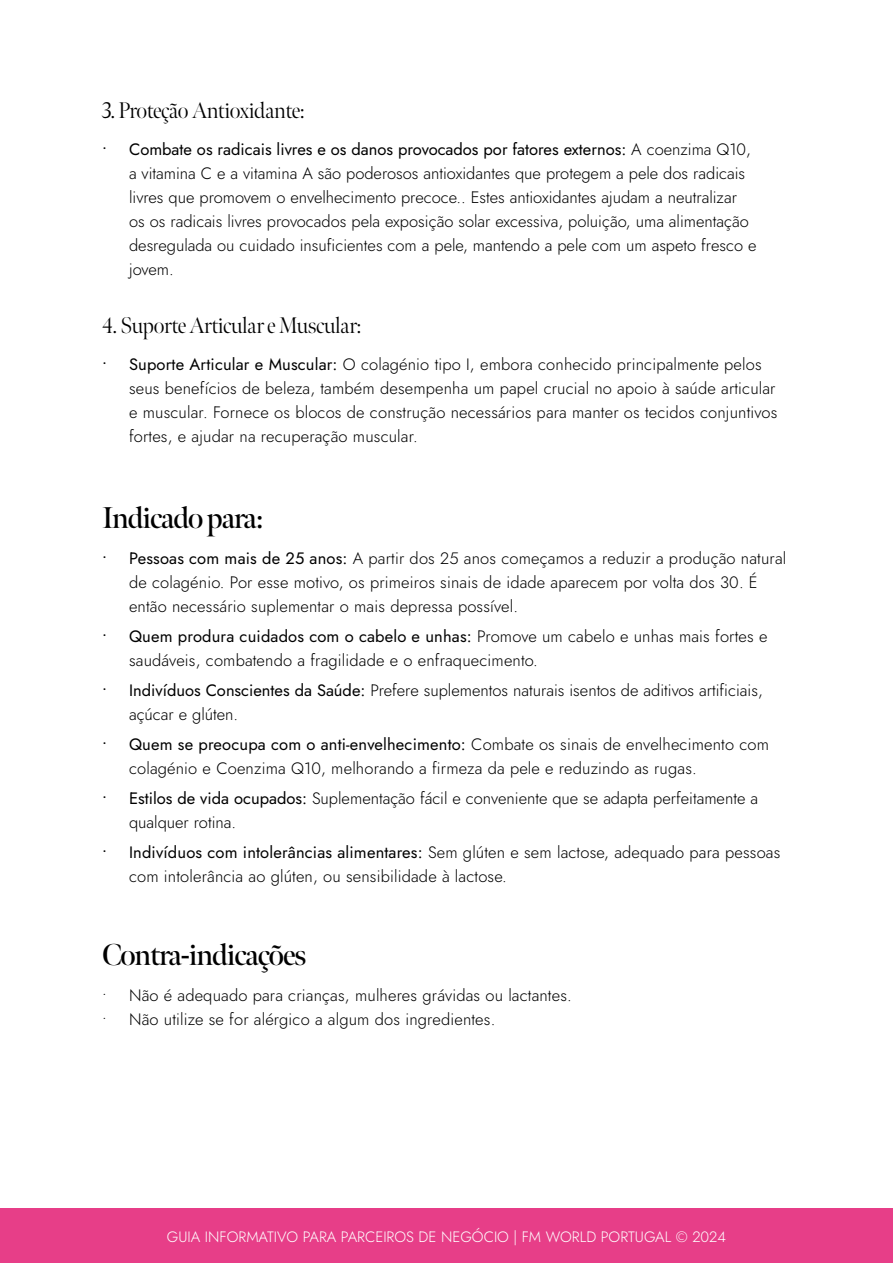
<style>
.page{position:relative;width:893px;height:1263px;background:#fff}
.page>*{position:absolute;margin:0;border:0;box-sizing:border-box;transform-origin:0 0}
.t1{font:600 30px "Meno Banner";letter-spacing:-.04em;color:#000}
.t2{font:300 22.5px "Meno Banner";letter-spacing:-.02em;color:#000}
.t3{font:300 16.5px/24px "Jost";letter-spacing:.01em;color:#000}
.t4{font:300 15px "Jost";color:#fff}
.s1{font-weight:400}
</style>
<div class="page">
<div style="left:0;top:1209px;width:893px;height:54px;background:#e73e88"></div>
<h2 class="t2" style="left:102px;top:97px;width:204px">3. Proteção Antioxidante:</h2>
<p class="t3" style="left:129px;top:137px;width:629px;text-indent:-27px"><span class="s1">• Combate os radicais livres e os danos provocados por fatores externos:</span> A coenzima Q10, a vitamina C e a vitamina A são poderosos antioxidantes que protegem a pele dos radicais livres que promovem o envelhecimento precoce.. Estes antioxidantes ajudam a neutralizar os os radicais livres provocados pela exposição solar excessiva, poluição, uma alimentação desregulada ou cuidado insuficientes com a pele, mantendo a pele com um aspeto fresco e jovem.</p>
<h2 class="t2" style="left:102px;top:312px;width:261px">4. Suporte Articular e Muscular:</h2>
<p class="t3" style="left:129px;top:352px;width:650px;text-indent:-27px"><span class="s1">• Suporte Articular e Muscular:</span> O colagénio tipo I, embora conhecido principalmente pelos seus benefícios de beleza, também desempenha um papel crucial no apoio à saúde articular e muscular. Fornece os blocos de construção necessários para manter os tecidos conjuntivos fortes, e ajudar na recuperação muscular.</p>
<h1 class="t1" style="left:102px;top:499px;width:163px">Indicado para:</h1>
<p class="t3" style="left:129px;top:546px;width:659px;text-indent:-27px"><span class="s1">• Pessoas com mais de 25 anos:</span> A partir dos 25 anos começamos a reduzir a produção natural de colagénio. Por esse motivo, os primeiros sinais de idade aparecem por volta dos 30. É então necessário suplementar o mais depressa possível.</p>
<p class="t3" style="left:129px;top:624px;width:640px;text-indent:-27px"><span class="s1">• Quem produra cuidados com o cabelo e unhas:</span> Promove um cabelo e unhas mais fortes e saudáveis, combatendo a fragilidade e o enfraquecimento.</p>
<p class="t3" style="left:129px;top:678px;width:635px;text-indent:-27px"><span class="s1">• Indivíduos Conscientes da Saúde:</span> Prefere suplementos naturais isentos de aditivos artificiais, açúcar e glúten.</p>
<p class="t3" style="left:129px;top:732px;width:641px;text-indent:-27px"><span class="s1">• Quem se preocupa com o anti-envelhecimento:</span> Combate os sinais de envelhecimento com colagénio e Coenzima Q10, melhorando a firmeza da pele e reduzindo as rugas.</p>
<p class="t3" style="left:129px;top:786px;width:630px;text-indent:-27px"><span class="s1">• Estilos de vida ocupados:</span> Suplementação fácil e conveniente que se adapta perfeitamente a qualquer rotina.</p>
<p class="t3" style="left:129px;top:840px;width:653px;text-indent:-27px"><span class="s1">• Indivíduos com intolerâncias alimentares:</span> Sem glúten e sem lactose, adequado para pessoas com intolerância ao glúten, ou sensibilidade à lactose.</p>
<h1 class="t1" style="left:102px;top:936px;width:206px">Contra-indicações</h1>
<p class="t3" style="left:102px;top:984px;width:471px">• Não é adequado para crianças, mulheres grávidas ou lactantes.</p>
<p class="t3" style="left:102px;top:1008px;width:395px">• Não utilize se for alérgico a algum dos ingredientes.</p>
<p class="t4" style="left:167px;top:1226px;width:561px">GUIA INFORMATIVO PARA PARCEIROS DE NEGÓCIO | FM WORLD PORTUGAL © 2024</p>
</div>
